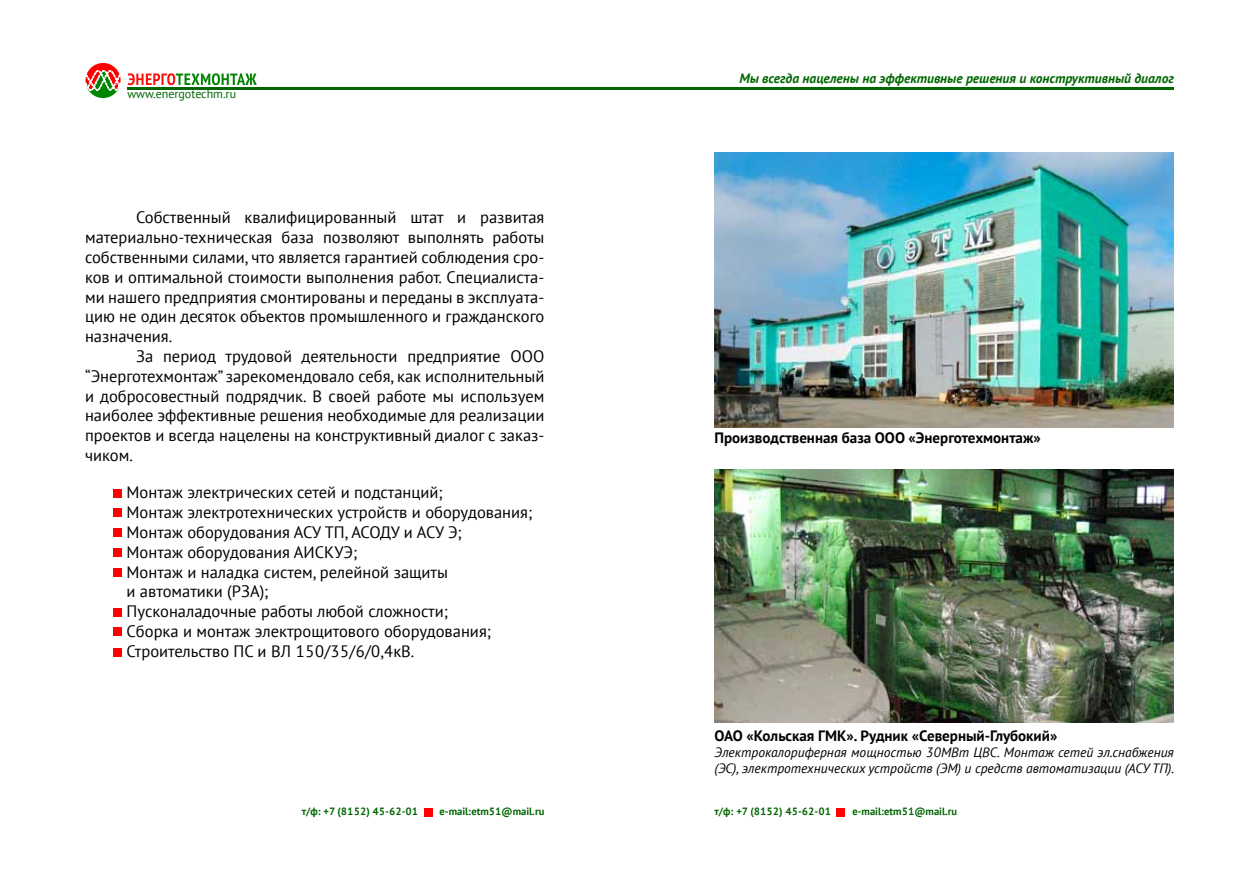
<style>
.page{position:relative;width:1259px;height:893px;background:#fff}
.page>*{position:absolute;margin:0;border:0;box-sizing:border-box;transform-origin:0 0}
.t1{font:16.5px/19.8px "PT Sans";color:#000;text-align:justify}
.t2{font:700 15px "PT Sans";color:#000}
.t3{font:italic 13.5px/16.2px "PT Sans";color:#000}
.t4{font:italic 700 13.5px "PT Sans";color:#060}
.t5{font:12px "PT Sans";color:#060}
.t6{font:700 10.5px "PT Sans";color:#060}
</style>
<div class="page">
<svg style="left:85px;top:63px;width:36px;height:35px"></svg>
<svg style="left:127px;top:73px;width:130px;height:13px"></svg>
<hr style="left:127px;top:88px;width:502px;height:2px;background:#060">
<div style="left:425px;top:808px;width:8px;height:8px;background:#f00"></div>
<hr style="left:629px;top:88px;width:545px;height:2px;background:#060">
<div style="left:836px;top:808px;width:8px;height:8px;background:#f00"></div>
<img style="left:714px;top:152px;width:460px;height:275px">
<img style="left:714px;top:470px;width:460px;height:252px">
<div style="left:114px;top:489px;width:8px;height:8px;background:#f00"></div>
<div style="left:114px;top:508px;width:8px;height:9px;background:#f00"></div>
<div style="left:114px;top:529px;width:8px;height:8px;background:#f00"></div>
<div style="left:114px;top:549px;width:8px;height:8px;background:#f00"></div>
<div style="left:114px;top:568px;width:8px;height:8px;background:#f00"></div>
<div style="left:114px;top:608px;width:8px;height:8px;background:#f00"></div>
<div style="left:114px;top:628px;width:8px;height:8px;background:#f00"></div>
<div style="left:114px;top:648px;width:8px;height:8px;background:#f00"></div>
<p class="t5" style="left:127px;top:86px;width:110px">www.energotechm.ru</p>
<p class="t1" style="left:85px;top:207px;width:461px;text-indent:51px">Собственный квалифицированный штат и развитая материально-техническая база позволяют выполнять работы собственными силами, что является гарантией соблюдения сро&shy;ков и оптимальной стоимости выполнения работ. Специалиста&shy;ми нашего предприятия смонтированы и переданы в эксплуата&shy;цию не один десяток объектов промышленного и гражданского назначения.</p>
<p class="t1" style="left:85px;top:346px;width:461px;text-indent:51px">За период трудовой деятельности предприятие ООО “Энерготехмонтаж” зарекомендовало себя, как исполнительный и добросовестный подрядчик. В своей работе мы используем наиболее эффективные решения необходимые для реализации проектов и всегда нацелены на конструктивный диалог с заказ&shy;чиком.</p>
<p class="t1" style="left:127px;top:482px;width:407px;text-align:left">Монтаж электрических сетей и подстанций;<br>Монтаж электротехнических устройств и оборудования; Монтаж оборудования АСУ ТП, АСОДУ и АСУ Э;<br>Монтаж оборудования АИСКУЭ;<br>Монтаж и наладка систем, релейной защиты<br>и автоматики (РЗА);<br>Пусконаладочные работы любой сложности;<br>Сборка и монтаж электрощитового оборудования; Строительство ПС и ВЛ 150/35/6/0,4кВ.</p>
<p class="t6" style="left:302px;top:805px;width:118px">т/ф: +7 (8152) 45-62-01</p>
<p class="t6" style="left:439px;top:805px;width:106px">e-mail:etm51@mail.ru</p>
<p class="t4" style="left:739px;top:69px;width:436px">Мы всегда нацелены на эффективные решения и конструктивный диалог</p>
<p class="t2" style="left:714px;top:428px;width:328px">Производственная база ООО «Энерготехмонтаж»</p>
<p class="t2" style="left:714px;top:725px;width:344px">ОАО «Кольская ГМК». Рудник «Северный-Глубокий»</p>
<p class="t3" style="left:714px;top:744px;width:461px">Электрокалориферная мощностью 30МВт ЦВС. Монтаж сетей эл.снабжения (ЭС), электротехнических устройств (ЭМ) и средств автоматизации (АСУ ТП).</p>
<p class="t6" style="left:714px;top:805px;width:118px">т/ф: +7 (8152) 45-62-01</p>
<p class="t6" style="left:852px;top:805px;width:106px">e-mail:etm51@mail.ru</p>
</div>
